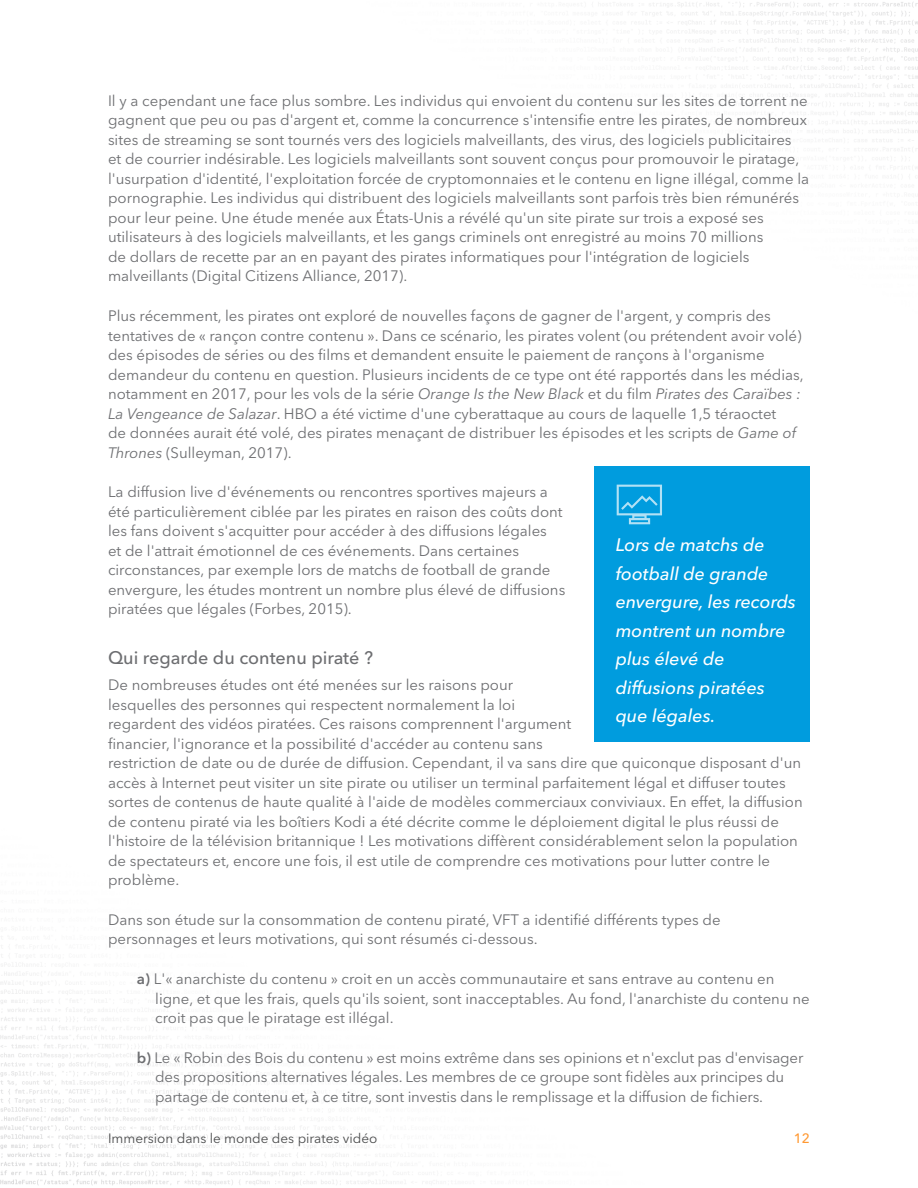
<style>
.page{position:relative;width:918px;height:1188px;background:#fff}
.page>*{position:absolute;margin:0;border:0;box-sizing:border-box;transform-origin:0 0}
.Pull_Quote_Body{font:italic 500 18px/28.5px "Avenir Next LT Pro";color:#fff}
.Headline_2{font:500 18px "Avenir Next LT Pro";color:#6d6e71}
.Body{font:15px/19.5px "Avenir Next LT Pro";color:#6d6e71}
.t1{font:13.5px "Avenir Next LT Pro";color:#4b4c4d}
.t2{font:500 13.5px "Avenir Next LT Pro";color:#f93}
.s1{font-style:italic}
.s2{font-weight:600}
</style>
<div class="page">
<img style="left:0;top:2px;width:918px;height:1184px">
<div style="left:594px;top:466px;width:216px;height:276px;background:#009cde"></div>
<svg style="left:617px;top:485px;width:45px;height:39px"></svg>
<p class="Body" style="left:108px;top:91px;width:703px">Il y a cependant une face plus sombre. Les individus qui envoient du contenu sur les sites de torrent ne gagnent que peu ou pas d'argent et, comme la concurrence s'intensifie entre les pirates, de nombreux sites de streaming se sont tournés vers des logiciels malveillants, des virus, des logiciels publicitaires<br>et de courrier indésirable. Les logiciels malveillants sont souvent conçus pour promouvoir le piratage, l'usurpation d'identité, l'exploitation forcée de cryptomonnaies et le contenu en ligne illégal, comme la pornographie. Les individus qui distribuent des logiciels malveillants sont parfois très bien rémunérés pour leur peine. Une étude menée aux États-Unis a révélé qu'un site pirate sur trois a exposé ses utilisateurs à des logiciels malveillants, et les gangs criminels ont enregistré au moins 70 millions<br>de dollars de recette par an en payant des pirates informatiques pour l'intégration de logiciels malveillants (Digital Citizens Alliance, 2017).</p>
<p class="Body" style="left:108px;top:306px;width:697px">Plus récemment, les pirates ont exploré de nouvelles façons de gagner de l'argent, y compris des tentatives de « rançon contre contenu ». Dans ce scénario, les pirates volent (ou prétendent avoir volé) des épisodes de séries ou des films et demandent ensuite le paiement de rançons à l'organisme demandeur du contenu en question. Plusieurs incidents de ce type ont été rapportés dans les médias, notamment en 2017, pour les vols de la série <span class="s1">Orange Is the New Black</span> et du film <span class="s1">Pirates des Caraïbes :<br>La Vengeance de Salazar</span>. HBO a été victime d'une cyberattaque au cours de laquelle 1,5 téraoctet<br>de données aurait été volé, des pirates menaçant de distribuer les épisodes et les scripts de <span class="s1">Game of Thrones</span> (Sulleyman, 2017).</p>
<p class="Body" style="left:108px;top:482px;width:459px">La diffusion live d'événements ou rencontres sportives majeurs a été particulièrement ciblée par les pirates en raison des coûts dont les fans doivent s'acquitter pour accéder à des diffusions légales<br>et de l'attrait émotionnel de ces événements. Dans certaines circonstances, par exemple lors de matchs de football de grande envergure, les études montrent un nombre plus élevé de diffusions piratées que légales (Forbes, 2015).</p>
<p class="Headline_2" style="left:108px;top:647px;width:267px">Qui regarde du contenu piraté ?</p>
<p class="Body" style="left:108px;top:675px;width:696px">De nombreuses études ont été menées sur les raisons pour<br>lesquelles des personnes qui respectent normalement la loi<br>regardent des vidéos piratées. Ces raisons comprennent l'argument<br>financier, l'ignorance et la possibilité d'accéder au contenu sans<br>restriction de date ou de durée de diffusion. Cependant, il va sans dire que quiconque disposant d'un accès à Internet peut visiter un site pirate ou utiliser un terminal parfaitement légal et diffuser toutes sortes de contenus de haute qualité à l'aide de modèles commerciaux conviviaux. En effet, la diffusion de contenu piraté via les boîtiers Kodi a été décrite comme le déploiement digital le plus réussi de l'histoire de la télévision britannique ! Les motivations diffèrent considérablement selon la population de spectateurs et, encore une fois, il est utile de comprendre ces motivations pour lutter contre le problème.</p>
<p class="Body" style="left:108px;top:910px;width:614px">Dans son étude sur la consommation de contenu piraté, VFT a identifié différents types de personnages et leurs motivations, qui sont résumés ci-dessous.</p>
<p class="Body" style="left:155px;top:969px;width:656px;text-indent:-18px"><span class="s2">a)</span> L'« anarchiste du contenu » croit en un accès communautaire et sans entrave au contenu en ligne, et que les frais, quels qu'ils soient, sont inacceptables. Au fond, l'anarchiste du contenu ne croit pas que le piratage est illégal.</p>
<p class="Body" style="left:155px;top:1048px;width:650px;text-indent:-18px"><span class="s2">b)</span> Le « Robin des Bois du contenu » est moins extrême dans ses opinions et n'exclut pas d'envisager des propositions alternatives légales. Les membres de ce groupe sont fidèles aux principes du partage de contenu et, à ce titre, sont investis dans le remplissage et la diffusion de fichiers.</p>
<p class="Pull_Quote_Body" style="left:616px;top:531px;width:182px">Lors de matchs de football de grande envergure, les records montrent un nombre plus élevé de diffusions piratées que légales.</p>
<p class="t1" style="left:108px;top:1131px;width:271px">Immersion dans le monde des pirates vidéo</p>
<p class="t2" style="left:794px;top:1131px;width:18px">12</p>
</div>
